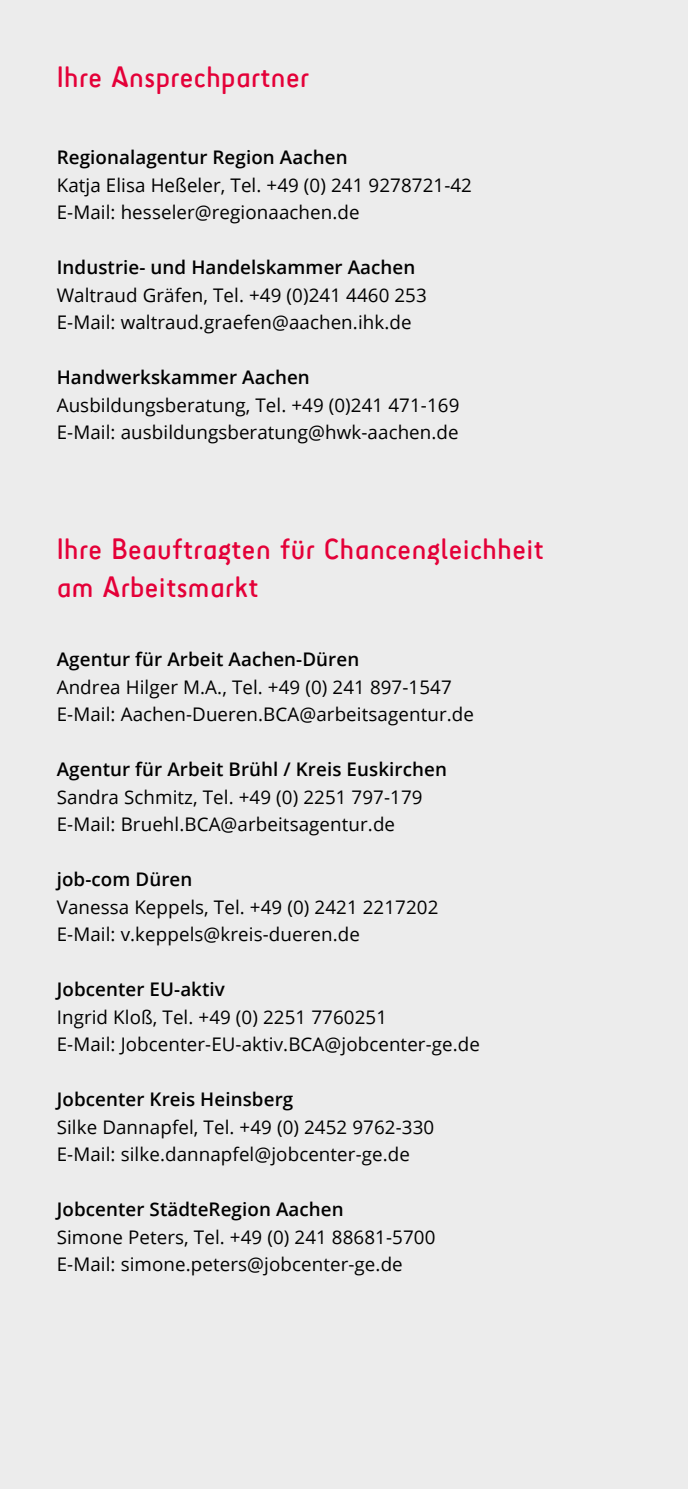
<style>
.page{position:relative;width:688px;height:1489px;background:#fff}
.page>*{position:absolute;margin:0;border:0;box-sizing:border-box;transform-origin:0 0}
.Spitztitel_rot{font:30px/37.5px "Sci Fly Sans";letter-spacing:.015em;color:#e40038}
.Adressen_Open_sans{font:18.75px "Open Sans";letter-spacing:.005em;color:#000}
.Adressen_Open_sans-2{font:600 18.75px "Open Sans";letter-spacing:.005em;color:#000}
</style>
<div class="page">
<div style="left:0;top:0;width:687px;height:1488px;background:#ececec"></div>
<p class="Spitztitel_rot" style="left:57px;top:58px;width:254px">Ihre Ansprechpartner</p>
<p class="Adressen_Open_sans-2" style="left:57px;top:144px;width:292px">Regionalagentur Region Aachen</p>
<p class="Adressen_Open_sans" style="left:57px;top:172px;width:416px">Katja Elisa Heßeler, Tel. +49 (0) 241 9278721-42</p>
<p class="Adressen_Open_sans" style="left:57px;top:199px;width:304px">E-Mail: hesseler@regionaachen.de</p>
<p class="Adressen_Open_sans-2" style="left:57px;top:254px;width:360px">Industrie- und Handelskammer Aachen</p>
<p class="Adressen_Open_sans" style="left:57px;top:282px;width:371px">Waltraud Gräfen, Tel. +49 (0)241 4460 253</p>
<p class="Adressen_Open_sans" style="left:57px;top:309px;width:356px">E-Mail: waltraud.graefen@aachen.ihk.de</p>
<p class="Adressen_Open_sans-2" style="left:57px;top:364px;width:254px">Handwerkskammer Aachen</p>
<p class="Adressen_Open_sans" style="left:57px;top:392px;width:404px">Ausbildungsberatung, Tel. +49 (0)241 471-169</p>
<p class="Adressen_Open_sans" style="left:57px;top:419px;width:403px">E-Mail: ausbildungsberatung@hwk-aachen.de</p>
<p class="Spitztitel_rot" style="left:57px;top:530px;width:488px">Ihre Beauftragten für Chancengleichheit am Arbeitsmarkt</p>
<p class="Adressen_Open_sans-2" style="left:57px;top:646px;width:304px">Agentur für Arbeit Aachen-Düren</p>
<p class="Adressen_Open_sans" style="left:57px;top:674px;width:396px">Andrea Hilger M.A., Tel. +49 (0) 241 897-1547</p>
<p class="Adressen_Open_sans" style="left:57px;top:701px;width:418px">E-Mail: Aachen-Dueren.BCA@arbeitsagentur.de</p>
<p class="Adressen_Open_sans-2" style="left:57px;top:756px;width:391px">Agentur für Arbeit Brühl / Kreis Euskirchen</p>
<p class="Adressen_Open_sans" style="left:57px;top:784px;width:367px">Sandra Schmitz, Tel. +49 (0) 2251 797-179</p>
<p class="Adressen_Open_sans" style="left:57px;top:811px;width:340px">E-Mail: Bruehl.BCA@arbeitsagentur.de</p>
<p class="Adressen_Open_sans-2" style="left:57px;top:866px;width:137px">job-com Düren</p>
<p class="Adressen_Open_sans" style="left:57px;top:894px;width:383px">Vanessa Keppels, Tel. +49 (0) 2421 2217202</p>
<p class="Adressen_Open_sans" style="left:57px;top:921px;width:304px">E-Mail: v.keppels@kreis-dueren.de</p>
<p class="Adressen_Open_sans-2" style="left:57px;top:976px;width:170px">Jobcenter EU-aktiv</p>
<p class="Adressen_Open_sans" style="left:57px;top:1004px;width:332px">Ingrid Kloß, Tel. +49 (0) 2251 7760251</p>
<p class="Adressen_Open_sans" style="left:57px;top:1031px;width:424px">E-Mail: Jobcenter-EU-aktiv.BCA@jobcenter-ge.de</p>
<p class="Adressen_Open_sans-2" style="left:57px;top:1086px;width:238px">Jobcenter Kreis Heinsberg</p>
<p class="Adressen_Open_sans" style="left:57px;top:1114px;width:379px">Silke Dannapfel, Tel. +49 (0) 2452 9762-330</p>
<p class="Adressen_Open_sans" style="left:57px;top:1141px;width:354px">E-Mail: silke.dannapfel@jobcenter-ge.de</p>
<p class="Adressen_Open_sans-2" style="left:57px;top:1196px;width:288px">Jobcenter StädteRegion Aachen</p>
<p class="Adressen_Open_sans" style="left:57px;top:1224px;width:380px">Simone Peters, Tel. +49 (0) 241 88681-5700</p>
<p class="Adressen_Open_sans" style="left:57px;top:1251px;width:347px">E-Mail: simone.peters@jobcenter-ge.de</p>
</div>
